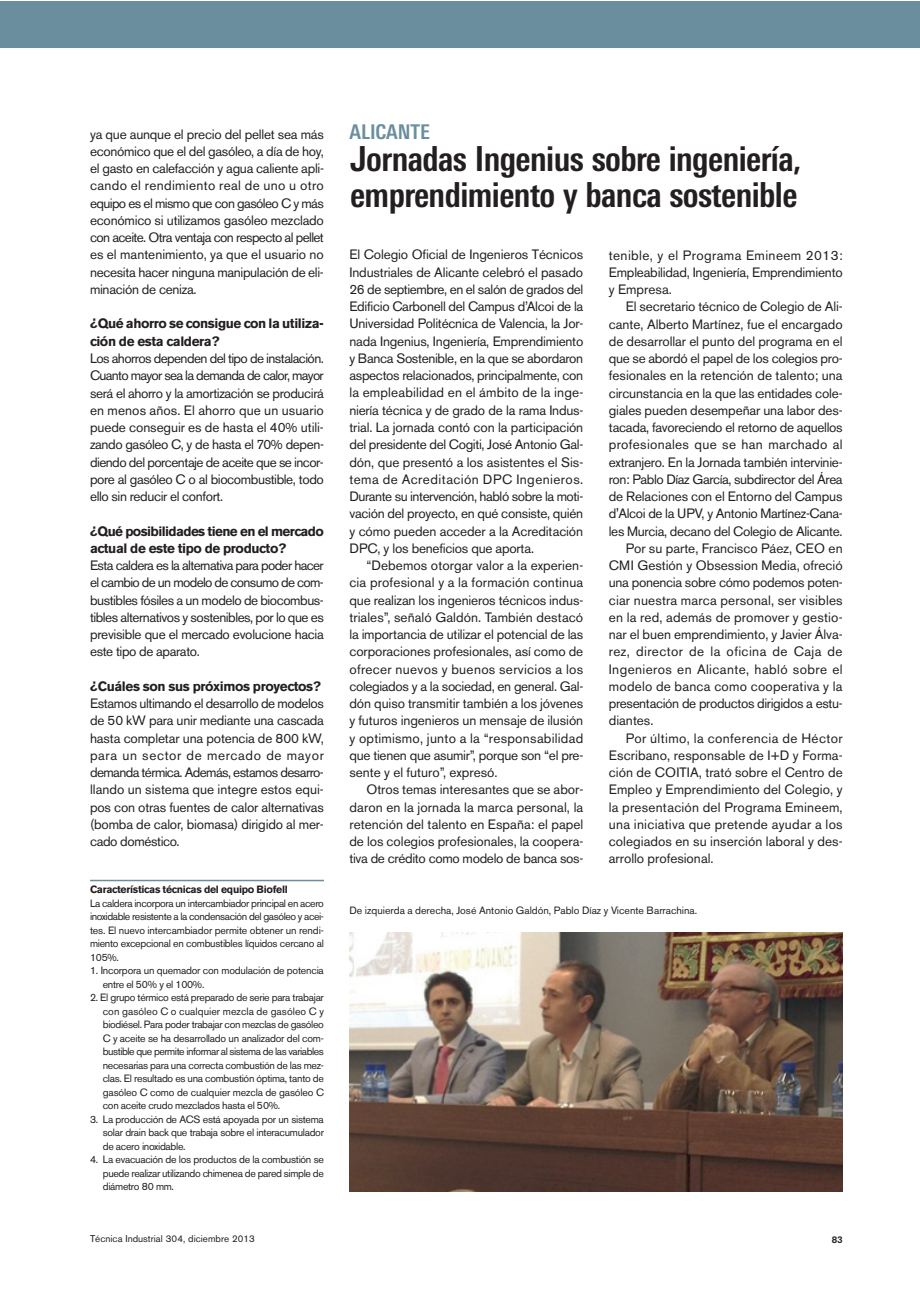
<style>
.page{position:relative;width:920px;height:1290px;background:#fff}
.page>*{position:absolute;margin:0;border:0;box-sizing:border-box;transform-origin:0 0}
.t1{font:700 condensed 34.5px/36px "LT Univers";letter-spacing:-.02em;color:#231f20}
.t2{font:700 condensed 20.25px "LT Univers";color:#6a8e9e}
.t3{font:13.5px/17.2px "Akzidenz Grotesk BE";letter-spacing:-.01em;color:#231f20;text-align:justify}
.t4{font:700 13.5px/17.2px "Akzidenz Grotesk BE";letter-spacing:-.03em;color:#231f20}
.t5{font:13.5px "Akzidenz Grotesk BE";letter-spacing:.015em;color:#231f20}
.t6{font:13.5px "Akzidenz Grotesk BE";letter-spacing:.03em;color:#231f20}
.t7{font:13.5px "Akzidenz Grotesk BE";letter-spacing:-.03em;color:#231f20}
.t8{font:13.5px "Akzidenz Grotesk BE";letter-spacing:.02em;color:#231f20}
.t9{font:13.5px "Akzidenz Grotesk BE";letter-spacing:.01em;color:#231f20}
.t10{font:13.5px "Akzidenz Grotesk BE";letter-spacing:.025em;color:#231f20}
.t11{font:10.5px/13.5px "Akzidenz Grotesk BE";letter-spacing:-.025em;color:#231f20;text-align:justify}
.t12{font:10.5px "Akzidenz Grotesk BE";color:#231f20}
.t13{font:700 10.5px "Akzidenz Grotesk BE";letter-spacing:-.03em;color:#231f20}
.t14{font:9.75px "Akzidenz Grotesk BE";color:#231f20}
.t15{font:500 9.75px "Akzidenz Grotesk BE";color:#231f20}
</style>
<div class="page">
<div style="left:0;top:1px;width:919px;height:47px;background:#6a8e9e"></div>
<img style="left:349px;top:932px;width:494px;height:259px">
<hr style="left:90px;top:880px;width:234px;height:1px;background:#6a8e9e">
<p class="t3" style="left:90px;top:125px;width:235px">ya que aunque el precio del pellet sea más económico que el del gasóleo, a día de hoy, el gasto en calefacción y agua caliente apli&shy;cando el rendimiento real de uno u otro equipo es el mismo que con gasóleo C y más económico si utilizamos gasóleo mezclado con aceite. Otra ventaja con respecto al pellet es el mantenimiento, ya que el usuario no necesita hacer ninguna manipulación de eli&shy;minación de ceniza.</p>
<p class="t4" style="left:90px;top:315px;width:235px">¿Qué ahorro se consigue con la utiliza&shy;ción de esta caldera?</p>
<p class="t3" style="left:90px;top:350px;width:235px">Los ahorros dependen del tipo de instalación.<br>Cuanto mayor sea la demanda de calor, mayor será el ahorro y la amortización se producirá en menos años. El ahorro que un usuario puede conseguir es de hasta el 40% utili&shy;zando gasóleo C, y de hasta el 70% depen&shy;diendo del porcentaje de aceite que se incor&shy;pore al gasóleo C o al biocombustible, todo ello sin reducir el confort.</p>
<p class="t4" style="left:90px;top:522px;width:235px">¿Qué posibilidades tiene en el mercado actual de este tipo de producto?</p>
<p class="t3" style="left:90px;top:557px;width:235px">Esta caldera es la alternativa para poder hacer el cambio de un modelo de consumo de com&shy;bustibles fósiles a un modelo de biocombus&shy;tibles alternativos y sostenibles, por lo que es previsible que el mercado evolucione hacia este tipo de aparato.</p>
<p class="t4" style="left:90px;top:678px;width:232px">¿Cuáles son sus próximos proyectos?</p>
<p class="t3" style="left:90px;top:695px;width:235px">Estamos ultimando el desarrollo de modelos de 50 kW para unir mediante una cascada hasta completar una potencia de 800 kW, para un sector de mercado de mayor demanda térmica. Además, estamos desarro&shy;llando un sistema que integre estos equi&shy;pos con otras fuentes de calor alternativas (bomba de calor, biomasa) dirigido al mer&shy;cado doméstico.</p>
<p class="t13" style="left:90px;top:883px;width:199px">Características técnicas del equipo Biofell</p>
<p class="t11" style="left:90px;top:896px;width:235px">La caldera incorpora un intercambiador principal en acero inoxidable resistente a la condensación del gasóleo y acei&shy;tes. El nuevo intercambiador permite obtener un rendi&shy;miento excepcional en combustibles líquidos cercano al 105%.</p>
<p class="t11" style="left:103px;top:964px;width:223px;text-indent:-13px">1. Incorpora un quemador con modulación de potencia entre el 50% y el 100%.</p>
<p class="t11" style="left:103px;top:991px;width:223px;text-indent:-13px">2. El grupo térmico está preparado de serie para trabajar con gasóleo C o cualquier mezcla de gasóleo C y biodiésel. Para poder trabajar con mezclas de gasóleo C y aceite se ha desarrollado un analizador del com&shy;bustible que permite informar al sistema de las variables necesarias para una correcta combustión de las mez&shy;clas. El resultado es una combustión óptima, tanto de gasóleo C como de cualquier mezcla de gasóleo C con aceite crudo mezclados hasta el 50%.</p>
<p class="t11" style="left:103px;top:1112px;width:223px;text-indent:-13px">3. La producción de ACS está apoyada por un sistema solar drain back que trabaja sobre el interacumulador de acero inoxidable.</p>
<p class="t11" style="left:103px;top:1153px;width:223px;text-indent:-13px">4. La evacuación de los productos de la combustión se puede realizar utilizando chimenea de pared simple de diámetro 80 mm.</p>
<h2 class="t2" style="left:349px;top:119px;width:82px">ALICANTE</h2>
<h1 class="t1" style="left:350px;top:140px;width:453px">Jornadas Ingenius sobre ingeniería, emprendimiento y banca sostenible</h1>
<p class="t3" style="left:349px;top:246px;width:235px">El Colegio Oficial de Ingenieros Técnicos Industriales de Alicante celebró el pasado 26 de septiembre, en el salón de grados del Edificio Carbonell del Campus d’Alcoi de la Universidad Politécnica de Valencia, la Jor&shy;nada Ingenius, Ingeniería, Emprendimiento y Banca Sostenible, en la que se abordaron aspectos relacionados, principalmente, con la empleabilidad en el ámbito de la inge&shy;niería técnica y de grado de la rama Indus&shy;trial. La jornada contó con la participación del presidente del Cogiti, José Antonio Gal&shy;dón, que presentó a los asistentes el Sis&shy;tema de Acreditación DPC Ingenieros.<br>Durante su intervención, habló sobre la moti&shy;vación del proyecto, en qué consiste, quién y cómo pueden acceder a la Acreditación DPC, y los beneficios que aporta.</p>
<p class="t3" style="left:349px;top:557px;width:235px;text-indent:17px">“Debemos otorgar valor a la experien&shy;cia profesional y a la formación continua que realizan los ingenieros técnicos indus&shy;triales”, señaló Galdón. También destacó la importancia de utilizar el potencial de las corporaciones profesionales, así como de ofrecer nuevos y buenos servicios a los colegiados y a la sociedad, en general. Gal&shy;dón quiso transmitir también a los jóvenes y futuros ingenieros un mensaje de ilusión y optimismo, junto a la “responsabilidad que tienen que asumir”, porque son “el pre&shy;sente y el futuro”, expresó.</p>
<p class="t3" style="left:349px;top:781px;width:235px;text-indent:17px">Otros temas interesantes que se abor&shy;daron en la jornada la marca personal, la retención del talento en España: el papel de los colegios profesionales, la coopera&shy;tiva de crédito como modelo de banca sos-</p>
<p class="t3" style="left:609px;top:246px;width:235px">tenible, y el Programa Emineem 2013:<br>Empleabilidad, Ingeniería, Emprendimiento y Empresa.</p>
<p class="t3" style="left:626px;top:298px;width:218px">El secretario técnico de Colegio de Ali-</p>
<p class="t3" style="left:609px;top:315px;width:235px">cante, Alberto Martínez, fue el encargado</p>
<p class="t3" style="left:609px;top:332px;width:235px">de desarrollar el punto del programa en el</p>
<p class="t3" style="left:609px;top:350px;width:235px">que se abordó el papel de los colegios pro-</p>
<p class="t3" style="left:609px;top:367px;width:235px">fesionales en la retención de talento; una</p>
<p class="t3" style="left:609px;top:384px;width:235px">circunstancia en la que las entidades cole-</p>
<p class="t3" style="left:609px;top:401px;width:235px">giales pueden desempeñar una labor des-</p>
<p class="t3" style="left:609px;top:419px;width:235px">tacada, favoreciendo el retorno de aquellos</p>
<p class="t10" style="left:609px;top:437px;width:235px">profesionales que se han marchado al</p>
<p class="t3" style="left:609px;top:453px;width:235px">extranjero. En la Jornada también intervinie-</p>
<p class="t7" style="left:609px;top:471px;width:235px">ron: Pablo Díaz García, subdirector del Área</p>
<p class="t3" style="left:609px;top:488px;width:235px">de Relaciones con el Entorno del Campus</p>
<p class="t3" style="left:609px;top:505px;width:235px">d'Alcoi de la UPV, y Antonio Martínez-Cana-</p>
<p class="t3" style="left:609px;top:522px;width:235px">les Murcia, decano del Colegio de Alicante.</p>
<p class="t3" style="left:626px;top:540px;width:218px">Por su parte, Francisco Páez, CEO en</p>
<p class="t3" style="left:609px;top:557px;width:235px">CMI Gestión y Obsession Media, ofreció</p>
<p class="t3" style="left:609px;top:574px;width:235px">una ponencia sobre cómo podemos poten-</p>
<p class="t5" style="left:609px;top:592px;width:235px">ciar nuestra marca personal, ser visibles</p>
<p class="t5" style="left:609px;top:609px;width:235px">en la red, además de promover y gestio-</p>
<p class="t3" style="left:609px;top:626px;width:235px">nar el buen emprendimiento, y Javier Álva-</p>
<p class="t6" style="left:609px;top:644px;width:235px">rez, director de la oficina de Caja de</p>
<p class="t6" style="left:609px;top:661px;width:235px">Ingenieros en Alicante, habló sobre el</p>
<p class="t5" style="left:609px;top:678px;width:235px">modelo de banca como cooperativa y la</p>
<p class="t3" style="left:609px;top:695px;width:235px">presentación de productos dirigidos a estu-</p>
<p class="t3" style="left:609px;top:712px;width:46px">diantes.</p>
<p class="t6" style="left:626px;top:730px;width:218px">Por último, la conferencia de Héctor</p>
<p class="t9" style="left:609px;top:747px;width:235px">Escribano, responsable de I+D y Forma-</p>
<p class="t3" style="left:609px;top:764px;width:235px">ción de COITIA, trató sobre el Centro de</p>
<p class="t3" style="left:609px;top:781px;width:235px">Empleo y Emprendimiento del Colegio, y</p>
<p class="t5" style="left:609px;top:799px;width:235px">la presentación del Programa Emineem,</p>
<p class="t8" style="left:609px;top:816px;width:235px">una iniciativa que pretende ayudar a los</p>
<p class="t3" style="left:609px;top:833px;width:235px">colegiados en su inserción laboral y des-</p>
<p class="t3" style="left:609px;top:850px;width:106px">arrollo profesional.</p>
<p class="t12" style="left:349px;top:904px;width:349px">De izquierda a derecha, José Antonio Galdón, Pablo Díaz y Vicente Barrachina.</p>
<p class="t14" style="left:90px;top:1233px;width:166px">Técnica Industrial 304, diciembre 2013</p>
<p class="t15" style="left:832px;top:1233px;width:12px">83</p>
</div>
